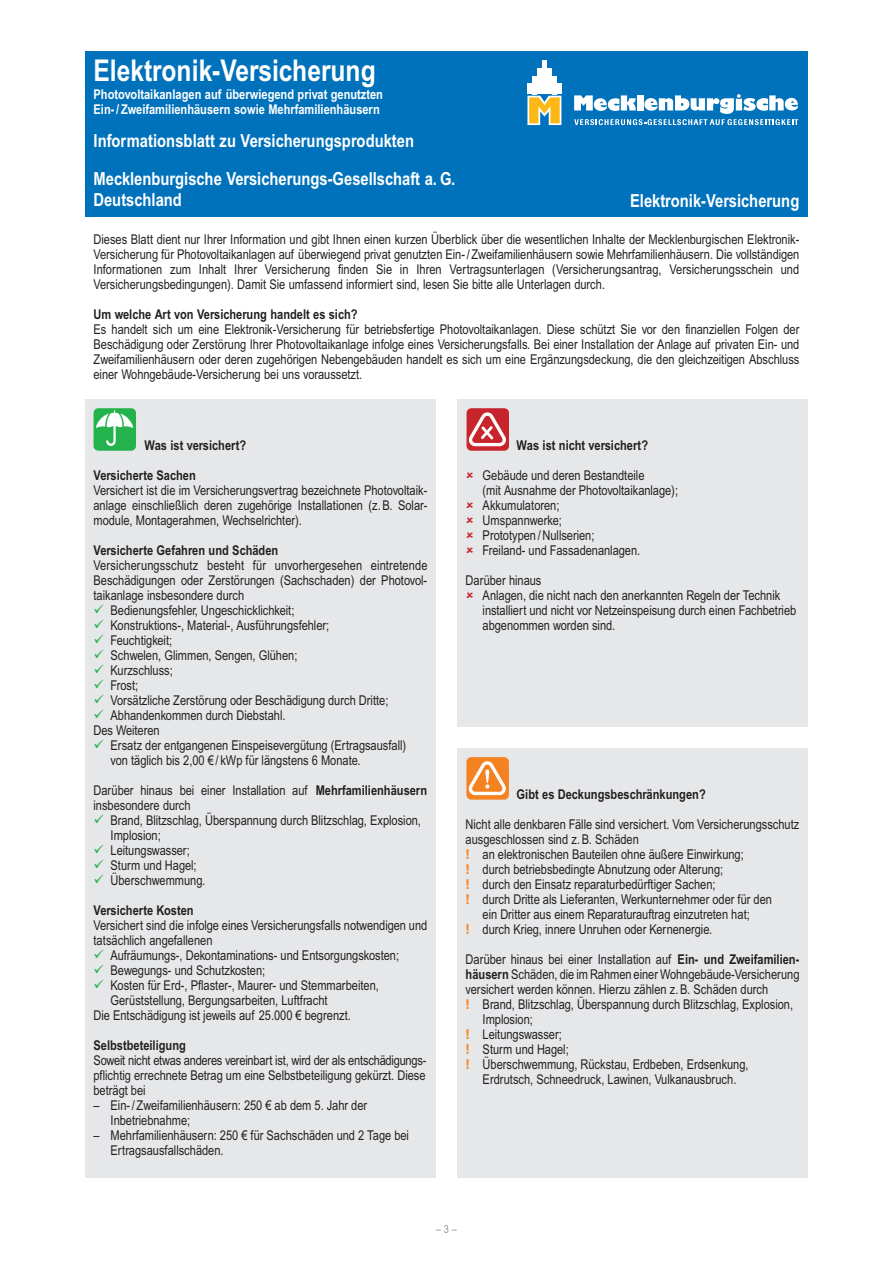
<style>
.page{position:relative;width:893px;height:1263px;background:#fff}
.page>*{position:absolute;margin:0;border:0;box-sizing:border-box;transform-origin:0 0}
.t1{font:700 30px "Arial Narrow MT Pro";color:#fff}
.t2{font:700 18px/21px "Arial Narrow MT Pro";color:#fff}
.t3{font:13.5px/15px "Arial Narrow MT Pro";color:#231f20}
.t4{font:700 13.5px "Arial Narrow MT Pro";color:#231f20}
.t5{font:700 13.5px/15px "Arial Narrow MT Pro";color:#fff}
.t6{font:11.25px "Arial Narrow MT Pro";color:#939598}
.s1{color:#23b24b}
.s2{font-weight:700}
.s3{font-family:"Arial";font-weight:700;color:#f58220}
</style>
<div class="page">
<div style="left:85px;top:400px;width:351px;height:778px;background:#e6e7e9"></div>
<div style="left:94px;top:408px;width:42px;height:43px;background:#23b24b;border-radius:5px"></div>
<svg style="left:96px;top:410px;width:37px;height:36px"></svg>
<div style="left:457px;top:748px;width:351px;height:430px;background:#e6e7e9"></div>
<div style="left:466px;top:757px;width:42px;height:42px;background:#f58220;border-radius:5px"></div>
<svg style="left:468px;top:761px;width:38px;height:35px"></svg>
<div style="left:85px;top:51px;width:723px;height:166px;background:#0072bc"></div>
<div style="left:457px;top:400px;width:351px;height:327px;background:#e6e7e9"></div>
<div style="left:467px;top:408px;width:41px;height:43px;background:#c8242b;border-radius:5px"></div>
<svg style="left:468px;top:412px;width:38px;height:35px"></svg>
<svg style="left:527px;top:96px;width:34px;height:29px"></svg>
<hr style="left:527px;top:84px;width:4px;height:10px;background:#fff">
<hr style="left:532px;top:76px;width:4px;height:18px;background:#fff">
<hr style="left:537px;top:68px;width:4px;height:26px;background:#fff">
<hr style="left:542px;top:61px;width:4px;height:33px;background:#fff">
<hr style="left:547px;top:68px;width:4px;height:26px;background:#fff">
<hr style="left:552px;top:76px;width:4px;height:18px;background:#fff">
<hr style="left:557px;top:84px;width:4px;height:10px;background:#fff">
<svg style="left:574px;top:94px;width:224px;height:31px"></svg>
<h1 class="t1" style="left:94px;top:53px;width:284px">Elektronik-Versicherung</h1>
<p class="t5" style="left:94px;top:87px;width:291px">Photovoltaikanlagen auf überwiegend privat genutzten<br>Ein-/Zweifamilienhäusern sowie Mehrfamilienhäusern</p>
<h2 class="t2" style="left:94px;top:131px;width:322px">Informationsblatt zu Versicherungsprodukten</h2>
<h2 class="t2" style="left:94px;top:169px;width:363px">Mecklenburgische Versicherungs-Gesellschaft a. G.<br>Deutschland</h2>
<h2 class="t2" style="left:630px;top:190px;width:171px">Elektronik-Versicherung</h2>
<p class="t3" style="left:94px;top:231px;width:707px;text-align:justify">Dieses Blatt dient nur Ihrer Information und gibt Ihnen einen kurzen Überblick über die wesentlichen Inhalte der Mecklenburgischen Elektronik-Versicherung für Photovoltaikanlagen auf überwiegend privat genutzten Ein- /Zweifamilienhäusern sowie Mehrfamilienhäusern. Die vollständigen Informationen zum Inhalt Ihrer Versicherung finden Sie in Ihren Vertragsunterlagen (Versicherungsantrag, Versicherungsschein und Versicherungsbedingungen). Damit Sie umfassend informiert sind, lesen Sie bitte alle Unterlagen durch.</p>
<p class="t4" style="left:94px;top:306px;width:266px">Um welche Art von Versicherung handelt es sich?</p>
<p class="t3" style="left:94px;top:321px;width:707px;text-align:justify">Es handelt sich um eine Elektronik-Versicherung für betriebsfertige Photovoltaikanlagen. Diese schützt Sie vor den finanziellen Folgen der Beschädigung oder Zerstörung Ihrer Photovoltaikanlage infolge eines Versicherungsfalls. Bei einer Installation der Anlage auf privaten Ein- und Zweifamilienhäusern oder deren zugehörigen Nebengebäuden handelt es sich um eine Ergänzungsdeckung, die den gleichzeitigen Abschluss einer Wohngebäude-Versicherung bei uns voraussetzt.</p>
<p class="t4" style="left:145px;top:437px;width:103px">Was ist versichert?</p>
<p class="t4" style="left:94px;top:467px;width:104px">Versicherte Sachen</p>
<p class="t3" style="left:94px;top:483px;width:335px;text-align:justify">Versichert ist die im Versicherungsvertrag bezeichnete Photovoltaik&shy;anlage einschließlich deren zugehörige Installationen (z.B. Solar&shy;module, Montagerahmen, Wechselrichter).</p>
<p class="t4" style="left:94px;top:542px;width:186px">Versicherte Gefahren und Schäden</p>
<p class="t3" style="left:94px;top:558px;width:335px;text-align:justify">Versicherungsschutz besteht für unvorhergesehen eintretende Beschädigungen oder Zerstörungen (Sachschaden) der Photovol&shy;taikanlage insbesondere durch</p>
<p class="t3" style="left:94px;top:603px;width:202px"><span class="s1">✓</span> Bedienungsfehler, Ungeschicklichkeit;</p>
<p class="t3" style="left:94px;top:618px;width:237px"><span class="s1">✓</span> Konstruktions-, Material-, Ausführungsfehler;</p>
<p class="t3" style="left:94px;top:633px;width:80px"><span class="s1">✓</span> Feuchtigkeit;</p>
<p class="t3" style="left:94px;top:648px;width:205px"><span class="s1">✓</span> Schwelen, Glimmen, Sengen, Glühen;</p>
<p class="t3" style="left:94px;top:663px;width:81px"><span class="s1">✓</span> Kurzschluss;</p>
<p class="t3" style="left:94px;top:678px;width:46px"><span class="s1">✓</span> Frost;</p>
<p class="t3" style="left:94px;top:693px;width:296px"><span class="s1">✓</span> Vorsätzliche Zerstörung oder Beschädigung durch Dritte;</p>
<p class="t3" style="left:94px;top:708px;width:194px"><span class="s1">✓</span> Abhandenkommen durch Diebstahl.<br>Des Weiteren</p>
<p class="t3" style="left:111px;top:738px;width:297px;text-indent:-17px"><span class="s1">✓</span> Ersatz der entgangenen Einspeisevergütung (Ertragsausfall) von täglich bis 2,00 € / kWp für längstens 6 Monate.</p>
<p class="t3" style="left:94px;top:783px;width:335px">Darüber hinaus bei einer Installation auf <span class="s2">Mehrfamilienhäusern </span>insbesondere durch</p>
<p class="t3" style="left:111px;top:813px;width:312px;text-indent:-17px"><span class="s1">✓</span> Brand, Blitzschlag, Überspannung durch Blitzschlag, Explosion,<br>Implosion;</p>
<p class="t3" style="left:94px;top:843px;width:98px"><span class="s1">✓</span> Leitungswasser;</p>
<p class="t3" style="left:94px;top:858px;width:105px"><span class="s1">✓</span> Sturm und Hagel;</p>
<p class="t3" style="left:94px;top:873px;width:113px"><span class="s1">✓</span> Überschwemmung.</p>
<p class="t4" style="left:94px;top:902px;width:102px">Versicherte Kosten</p>
<p class="t3" style="left:94px;top:918px;width:335px">Versichert sind die infolge eines Versicherungsfalls notwendigen und tatsächlich angefallenen</p>
<p class="t3" style="left:94px;top:948px;width:307px"><span class="s1">✓</span> Aufräumungs-, Dekontaminations- und Entsorgungskosten;</p>
<p class="t3" style="left:94px;top:963px;width:173px"><span class="s1">✓</span> Bewegungs- und Schutzkosten;</p>
<p class="t3" style="left:94px;top:978px;width:287px"><span class="s1">✓</span> Kosten für Erd-, Pflaster-, Maurer- und Stemmarbeiten,</p>
<p class="t3" style="left:111px;top:993px;width:219px">Gerüststellung, Bergungsarbeiten, Luftfracht</p>
<p class="t3" style="left:94px;top:1008px;width:259px">Die Entschädigung ist jeweils auf 25.000 € begrenzt.</p>
<p class="t4" style="left:94px;top:1037px;width:94px">Selbstbeteiligung</p>
<p class="t3" style="left:94px;top:1053px;width:334px;text-align:justify">Soweit nicht etwas anderes vereinbart ist, wird der als entschädigungs&shy;pflichtig errechnete Betrag um eine Selbstbeteiligung gekürzt. Diese beträgt bei</p>
<p class="t3" style="left:111px;top:1098px;width:258px;text-indent:-17px">– Ein- /Zweifamilienhäusern: 250 € ab dem 5. Jahr der<br>Inbetriebnahme;</p>
<p class="t3" style="left:111px;top:1128px;width:300px;text-indent:-17px">– Mehrfamilienhäusern: 250 € für Sachschäden und 2 Tage bei<br>Ertragsausfallschäden.</p>
<p class="t4" style="left:517px;top:437px;width:133px">Was ist nicht versichert?</p>
<p class="t3" style="left:483px;top:468px;width:197px">Gebäude und deren Bestandteile<br>(mit Ausnahme der Photovoltaikanlage);<br>Akkumulatoren;<br>Umspannwerke;<br>Prototypen /Nullserien;<br>Freiland- und Fassadenanlagen.</p>
<p class="t3" style="left:483px;top:573px;width:315px;text-indent:-17px">Darüber hinaus<br>Anlagen, die nicht nach den anerkannten Regeln der Technik installiert und nicht vor Netzeinspeisung durch einen Fachbetrieb abgenommen worden sind.</p>
<p class="t4" style="left:517px;top:786px;width:191px">Gibt es Deckungsbeschränkungen?</p>
<p class="t3" style="left:466px;top:816px;width:335px">Nicht alle denkbaren Fälle sind versichert. Vom Versicherungsschutz</p>
<p class="t3" style="left:466px;top:831px;width:175px">ausgeschlossen sind z.B. Schäden</p>
<p class="t3" style="left:466px;top:846px;width:280px"><span class="s3">!</span> an elektronischen Bauteilen ohne äußere Einwirkung;</p>
<p class="t3" style="left:466px;top:861px;width:259px"><span class="s3">!</span> durch betriebsbedingte Abnutzung oder Alterung;</p>
<p class="t3" style="left:466px;top:876px;width:251px"><span class="s3">!</span> durch den Einsatz reparaturbedürftiger Sachen;</p>
<p class="t3" style="left:466px;top:891px;width:308px"><span class="s3">!</span> durch Dritte als Lieferanten, Werkunternehmer oder für den</p>
<p class="t3" style="left:483px;top:906px;width:269px">ein Dritter aus einem Reparaturauftrag einzutreten hat;</p>
<p class="t3" style="left:466px;top:921px;width:248px"><span class="s3">!</span> durch Krieg, innere Unruhen oder Kernenergie.</p>
<p class="t3" style="left:466px;top:951px;width:335px">Darüber hinaus bei einer Installation auf <span class="s2">Ein- und Zweifamilien-</span></p>
<p class="t3" style="left:466px;top:966px;width:335px"><span class="s2">häusern</span> Schäden, die im Rahmen einer Wohngebäude-Versicherung</p>
<p class="t3" style="left:466px;top:981px;width:304px">versichert werden können. Hierzu zählen z.B. Schäden durch</p>
<p class="t3" style="left:466px;top:996px;width:329px"><span class="s3">!</span> Brand, Blitzschlag, Überspannung durch Blitzschlag, Explosion,</p>
<p class="t3" style="left:483px;top:1011px;width:52px">Implosion;</p>
<p class="t3" style="left:466px;top:1026px;width:98px"><span class="s3">!</span> Leitungswasser;</p>
<p class="t3" style="left:466px;top:1041px;width:105px"><span class="s3">!</span> Sturm und Hagel;</p>
<p class="t3" style="left:466px;top:1056px;width:284px"><span class="s3">!</span> Überschwemmung, Rückstau, Erdbeben, Erdsenkung,</p>
<p class="t3" style="left:483px;top:1071px;width:255px">Erdrutsch, Schneedruck, Lawinen, Vulkanausbruch.</p>
<p class="t6" style="left:436px;top:1222px;width:22px">– 3 –</p>
</div>
